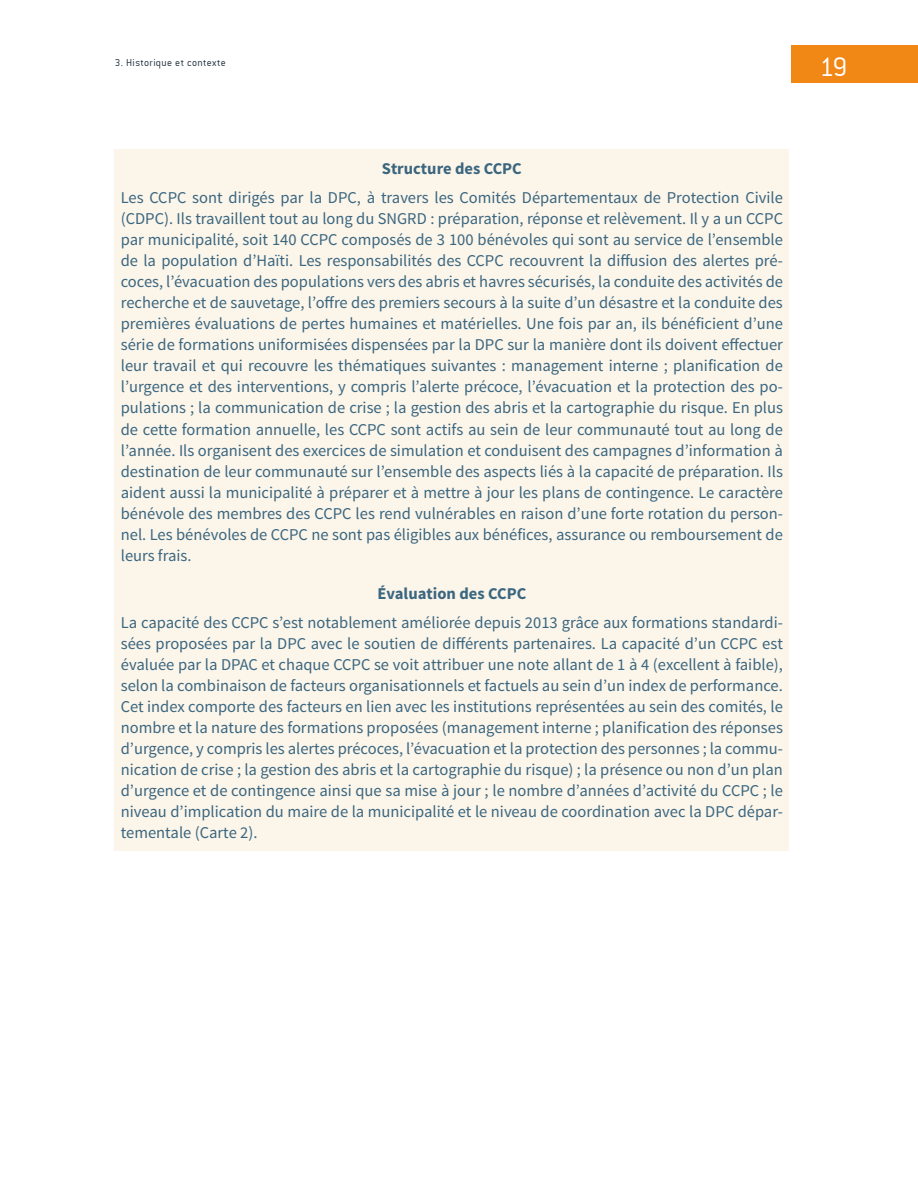
<style>
.page{position:relative;width:918px;height:1188px;background:#fff}
.page>*{position:absolute;margin:0;border:0;box-sizing:border-box;transform-origin:0 0}
.t1{font:29.1px "Conduit ITCTT Light";color:#fff}
.t2{font:16.5px/21px "Source Sans Pro";color:#3b667f;text-align:justify}
.t3{font:700 16.5px "Source Sans Pro";color:#3b667f}
.t4{font:10.95px "Conduit ITCTT Light";letter-spacing:.035em;color:#1d2c39}
</style>
<div class="page">
<div style="left:791px;top:46px;width:127px;height:37px;background:#f18815"></div>
<div style="left:115px;top:149px;width:674px;height:702px;background:#fbf5ea"></div>
<p class="t4" style="left:115px;top:57px;width:113px">3. Historique et contexte</p>
<p class="t3" style="left:382px;top:158px;width:142px">Structure des CCPC</p>
<p class="t2" style="left:121px;top:188px;width:664px">Les CCPC sont dirigés par la DPC, à travers les Comités Départementaux de Protection Civile (CDPC). Ils travaillent tout au long du SNGRD : préparation, réponse et relèvement. Il y a un CCPC par municipalité, soit 140 CCPC composés de 3 100 bénévoles qui sont au service de l’ensemble de la population d’Haïti. Les responsabilités des CCPC recouvrent la diffusion des alertes pré&shy;coces, l’évacuation des populations vers des abris et havres sécurisés, la conduite des activités de recherche et de sauvetage, l’offre des premiers secours à la suite d’un désastre et la conduite des premières évaluations de pertes humaines et matérielles. Une fois par an, ils bénéficient d’une série de formations uniformisées dispensées par la DPC sur la manière dont ils doivent effectuer leur travail et qui recouvre les thématiques suivantes : management interne ; planification de l’urgence et des interventions, y compris l’alerte précoce, l’évacuation et la protection des po&shy;pulations ; la communication de crise ; la gestion des abris et la cartographie du risque. En plus de cette formation annuelle, les CCPC sont actifs au sein de leur communauté tout au long de l’année. Ils organisent des exercices de simulation et conduisent des campagnes d’information à destination de leur communauté sur l’ensemble des aspects liés à la capacité de préparation. Ils aident aussi la municipalité à préparer et à mettre à jour les plans de contingence. Le caractère bénévole des membres des CCPC les rend vulnérables en raison d’une forte rotation du person&shy;nel. Les bénévoles de CCPC ne sont pas éligibles aux bénéfices, assurance ou remboursement de leurs frais.</p>
<p class="t3" style="left:377px;top:582px;width:150px">Évaluation des CCPC</p>
<p class="t2" style="left:121px;top:612px;width:664px">La capacité des CCPC s’est notablement améliorée depuis 2013 grâce aux formations standardi&shy;sées proposées par la DPC avec le soutien de différents partenaires. La capacité d’un CCPC est évaluée par la DPAC et chaque CCPC se voit attribuer une note allant de 1 à 4 (excellent à faible), selon la combinaison de facteurs organisationnels et factuels au sein d’un index de performance.<br>Cet index comporte des facteurs en lien avec les institutions représentées au sein des comités, le nombre et la nature des formations proposées (management interne ; planification des réponses d’urgence, y compris les alertes précoces, l’évacuation et la protection des personnes ; la commu&shy;nication de crise ; la gestion des abris et la cartographie du risque) ; la présence ou non d’un plan d’urgence et de contingence ainsi que sa mise à jour ; le nombre d’années d’activité du CCPC ; le niveau d’implication du maire de la municipalité et le niveau de coordination avec la DPC dépar&shy;tementale (Carte 2).</p>
<h1 class="t1" style="left:820px;top:51px;width:29px">19</h1>
</div>
